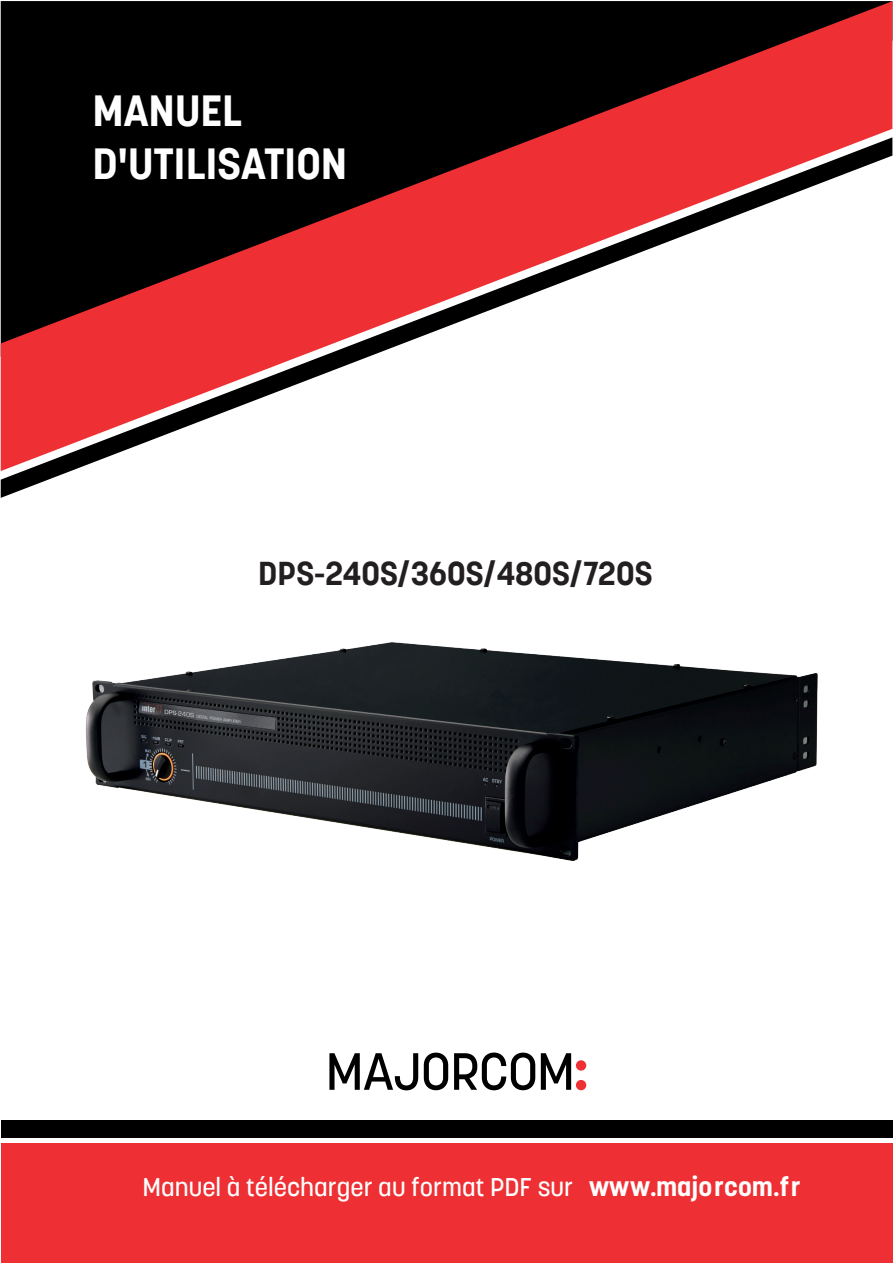
<style>
.page{position:relative;width:893px;height:1263px;background:#fff}
.page>*{position:absolute;margin:0;border:0;box-sizing:border-box;transform-origin:0 0}
.t1{font:700 43.5px/52.2px "Korolev W01";color:#fff}
.t2{font:700 33px "Korolev W01";color:#231f20}
.t3{font:700 26.25px "Korolev";color:#fff;scale:1.05 1}
.t4{font:500 25.5px "Korolev W01";color:#fff}
</style>
<div class="page">
<svg style="left:1px;top:1px;width:891px;height:136px;fill:#000001"></svg>
<svg style="left:1px;top:137px;width:891px;height:361px"></svg>
<div style="left:1px;top:1144px;width:891px;height:119px;background:#ee3034"></div>
<div style="left:1px;top:1120px;width:891px;height:17px;background:#000001"></div>
<svg style="left:329px;top:1053px;width:89px;height:37px"></svg>
<svg style="left:424px;top:1052px;width:24px;height:38px"></svg>
<svg style="left:454px;top:1052px;width:81px;height:38px"></svg>
<svg style="left:541px;top:1053px;width:45px;height:37px"></svg>
<img style="left:86px;top:642px;width:732px;height:219px">
<svg style="left:86px;top:689px;width:8px;height:16px"></svg>
<h1 class="t1" style="left:92px;top:84px;width:256px">MANUEL<br>D'UTILISATION</h1>
<p class="t2" style="left:258px;top:553px;width:396px">DPS-240S/360S/480S/720S</p>
<p class="t4" style="left:142px;top:1172px;width:432px">Manuel à télécharger au format PDF sur</p>
<p class="t3" style="left:589px;top:1170px;width:203px">www.majorcom.fr</p>
</div>
